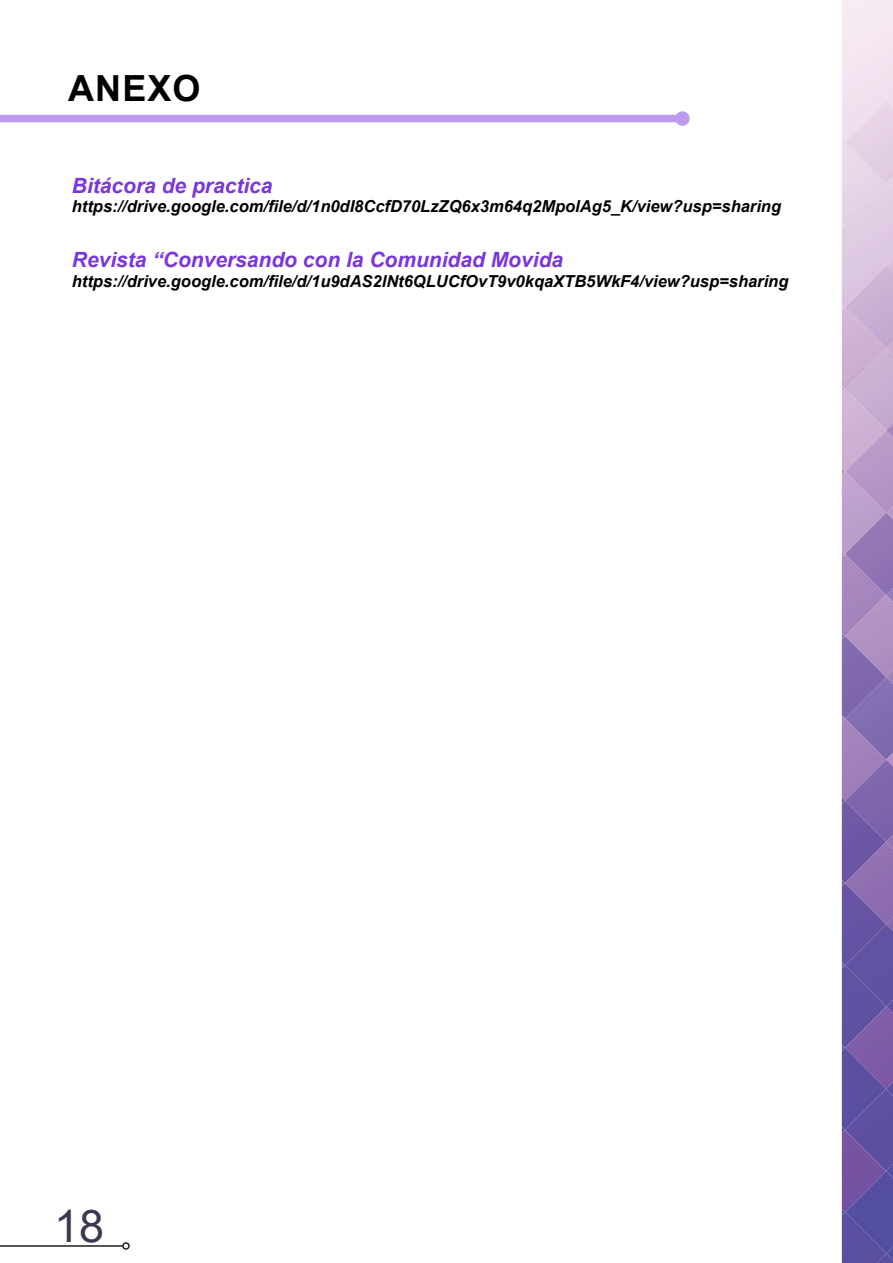
<style>
.page{position:relative;width:893px;height:1263px;background:#fff}
.page>*{position:absolute;margin:0;border:0;box-sizing:border-box;transform-origin:0 0}
.t1{font:45px "Arial";color:#403652}
.Estilo_de_párrafo_1{font:700 36px "Arial";letter-spacing:.03em;color:#000}
.Estilo_de_párrafo_3{font:italic 700 21px "Arial";color:#7a36db}
.Estilo_de_párrafo_3-2{font:italic 700 16.5px "Arial";color:#000}
</style>
<div class="page">
<svg style="left:842px;top:0;width:51px;height:258px;background:#ecdbeb"></svg>
<svg style="left:845px;top:101px;width:48px;height:82px;background:#e8d5e7"></svg>
<svg style="left:842px;top:221px;width:3px;height:7px"></svg>
<svg style="left:842px;top:258px;width:51px;height:1005px;background:#8f77b5"></svg>
<div style="left:0;top:115px;width:682px;height:7px;background:#bc9bed"></div>
<div style="left:675px;top:111px;width:15px;height:15px;background:#bc9bed;border-radius:50%"></div>
<hr style="left:0;top:1245px;width:123px;height:2px;background:#231f20">
<div style="left:122px;top:1242px;width:8px;height:8px;border:2px solid #231f20;border-radius:50%"></div>
<p class="Estilo_de_párrafo_1" style="left:68px;top:63px;width:134px">ANEXO</p>
<p class="Estilo_de_párrafo_3" style="left:72px;top:171px;width:202px">Bitácora de practica</p>
<p class="Estilo_de_párrafo_3-2" style="left:72px;top:196px;width:711px">https://drive.google.com/file/d/1n0dI8CcfD70LzZQ6x3m64q2MpolAg5_K/view?usp=sharing</p>
<p class="Estilo_de_párrafo_3" style="left:72px;top:246px;width:493px">Revista “Conversando con la Comunidad Movida</p>
<p class="Estilo_de_párrafo_3-2" style="left:72px;top:270px;width:718px">https://drive.google.com/file/d/1u9dAS2lNt6QLUCfOvT9v0kqaXTB5WkF4/view?usp=sharing</p>
<h1 class="t1" style="left:54px;top:1195px;width:52px">18</h1>
</div>
